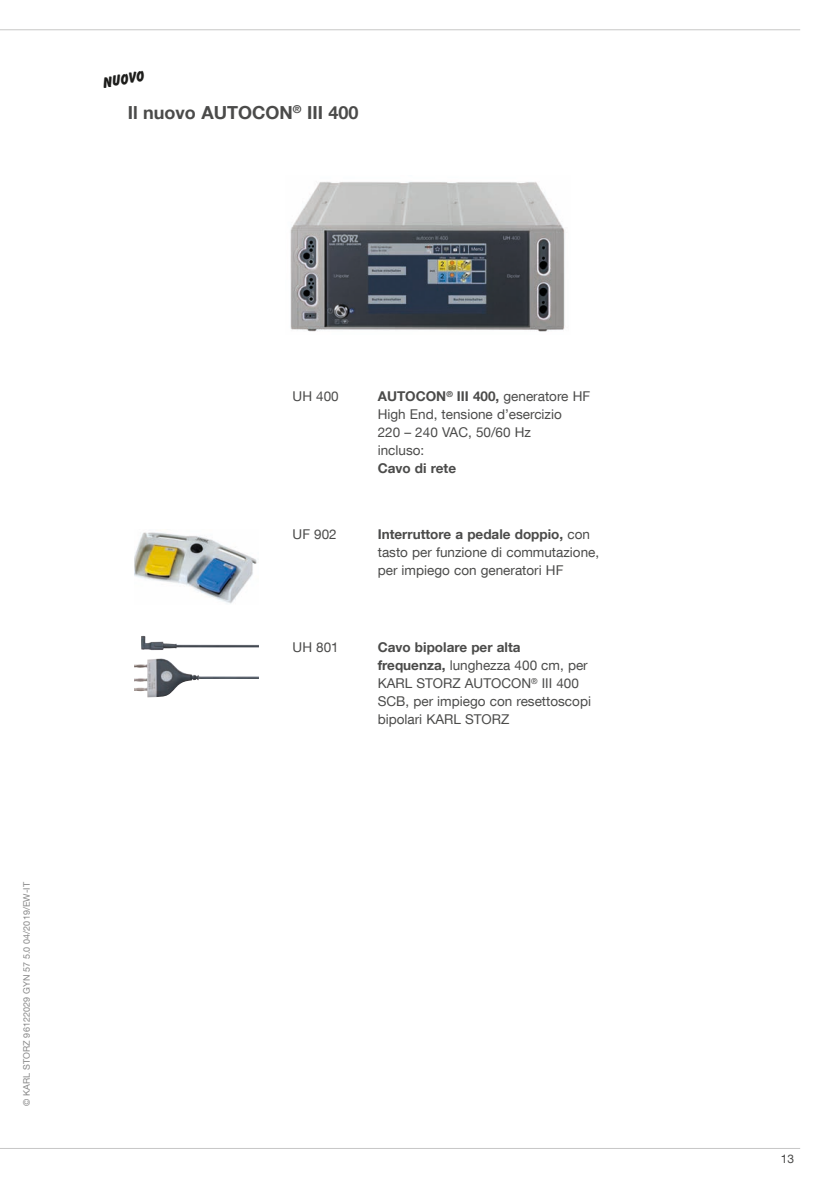
<style>
.page{position:relative;width:830px;height:1191px;background:#fff}
.page>*{position:absolute;margin:0;border:0;box-sizing:border-box;transform-origin:0 0}
.t1{font:700 18px "KS Helvetica Neue";color:#4b4b4a}
.t2{font:800 15px "Balloon BT";color:#1d1d1b}
.t3{font:13.5px/18px "KS Helvetica Neue";color:#4b4b4a}
.t4{font:700 13.5px "KS Helvetica Neue";color:#4b4b4a}
.t5{font:12px "KS Helvetica Neue";color:#4b4b4a}
.t6{font:9px "KS Helvetica Neue";letter-spacing:.01em;color:#878787}
.s1{font-weight:700}
</style>
<div class="page">
<hr style="left:0;top:29px;width:799px;height:1px;background:#c7c7c6">
<hr style="left:0;top:1148px;width:799px;height:1px;background:#c7c7c6">
<img style="left:134px;top:532px;width:123px;height:72px">
<img style="left:134px;top:636px;width:125px;height:61px">
<img style="left:290px;top:181px;width:275px;height:151px">
<p class="t2" style="left:102px;top:74px;width:43px;rotate:-10deg">NUOVO</p>
<h1 class="t1" style="left:128px;top:101px;width:232px">Il nuovo AUTOCON<sup>®</sup> III 400</h1>
<p class="t6" style="left:21px;top:1106px;width:225px;rotate:-90deg">© KARL STORZ 96122029 GYN 57 5.0 04/2019/EW-IT</p>
<p class="t3" style="left:292px;top:387px;width:48px">UH 400</p>
<p class="t3" style="left:377px;top:387px;width:214px"><span class="s1">AUTOCON</span><sup>®</sup> <span class="s1">III 400,</span> generatore HF<br>High End, tensione d’esercizio<br>220 – 240 VAC, 50/60 Hz<br>incluso:</p>
<p class="t4" style="left:377px;top:460px;width:80px">Cavo di rete</p>
<p class="t3" style="left:292px;top:524px;width:46px">UF 902</p>
<p class="t3" style="left:377px;top:524px;width:223px"><span class="s1">Interruttore a pedale doppio,</span> con tasto per funzione di commutazione, per impiego con generatori HF</p>
<p class="t3" style="left:292px;top:638px;width:48px">UH 801</p>
<p class="t3" style="left:377px;top:638px;width:215px"><span class="s1">Cavo bipolare per alta frequenza,</span> lunghezza 400 cm, per<br>KARL STORZ AUTOCON<sup>®</sup> III 400<br>SCB, per impiego con resettoscopi bipolari KARL STORZ</p>
<p class="t5" style="left:780px;top:1151px;width:15px">13</p>
</div>
